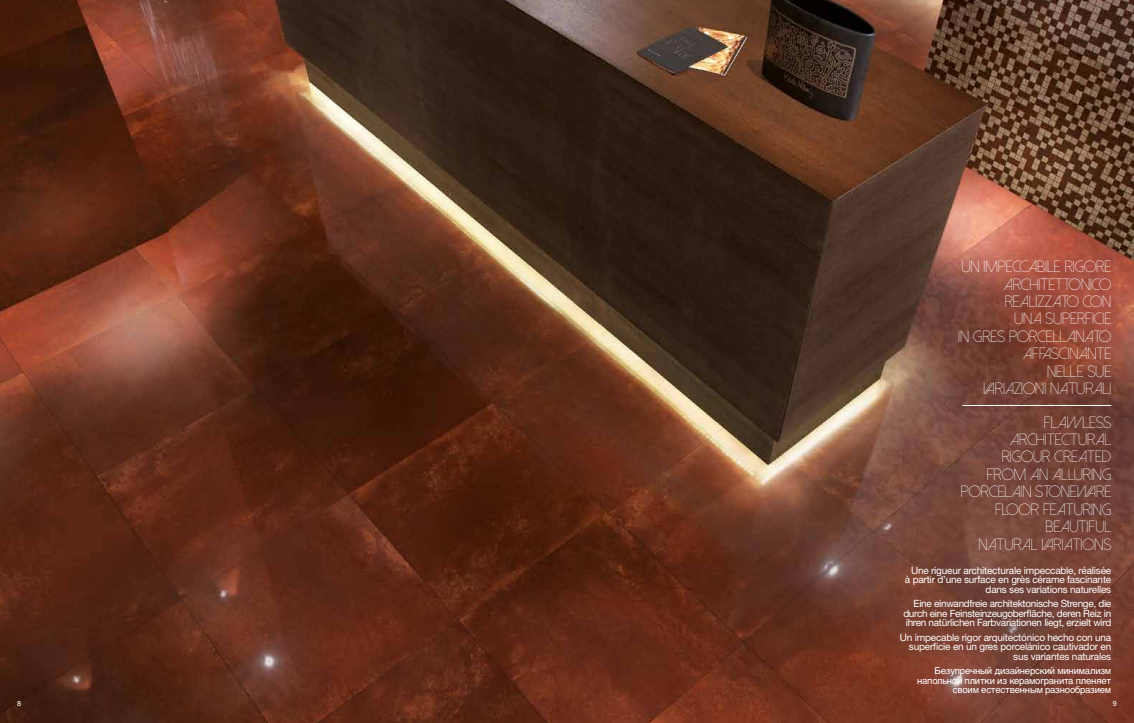
<style>
.page{position:relative;width:1134px;height:723px;background:#fff}
.page>*{position:absolute;margin:0;border:0;box-sizing:border-box;transform-origin:0 0}
.t1{font:300 16.2px/17.5px "Dolce Vita";color:#fff;text-align:right}
.t2{font:10px/9.5px "Helvetica Neue LT Std";letter-spacing:-.02em;color:#fff;text-align:right}
.t3{font:9.5px/9.5px "Helvetica Cyr Upright";letter-spacing:-.02em;color:#fff;text-align:right}
.t4{font:7.3px "Helvetica Neue LT Com";color:#fff}
</style>
<div class="page">
<img style="left:0;top:0;width:1134px;height:723px">
<hr style="left:962px;top:405px;width:149px;height:1px;background:#fff">
<h1 class="t1" style="left:958px;top:258px;width:155px">UN IMPECCABILE RIGORE<br>ARCHITETTONICO<br>REALIZZATO CON<br>UNA SUPERFICIE<br>IN GRES PORCELLANATO<br>AFFASCINANTE<br>NELLE SUE<br>VARIAZIONI NATURALI</h1>
<h1 class="t1" style="left:961px;top:413px;width:152px">FLAWLESS<br>ARCHITECTURAL<br>RIGOUR CREATED<br>FROM AN ALLURING<br>PORCELAIN STONEWARE<br>FLOOR FEATURING<br>BEAUTIFUL<br>NATURAL VARIATIONS</h1>
<p class="t2" style="left:905px;top:565px;width:208px">Une rigueur architecturale impeccable, réalisée à partir d’une surface en grès cérame fascinante dans ses variations naturelles</p>
<p class="t2" style="left:903px;top:599px;width:209px;text-align:justify;text-indent:10px">Eine einwandfreie architektonische Strenge, die durch eine Feinsteinzeugoberfläche, deren Reiz in ihren natürlichen Farbvariationen liegt, erzielt wird</p>
<p class="t2" style="left:900px;top:632px;width:213px">Un impecable rigor arquitectónico hecho con una superficie en un gres porcelánico cautivador en sus variantes naturales</p>
<p class="t3" style="left:917px;top:666px;width:196px">Безупречный дизайнерский минимализм напольной плитки из керамогранита пленяет своим естественным разнообразием</p>
<p class="t4" style="left:17px;top:699px;width:6px">8</p>
<p class="t4" style="left:1113px;top:699px;width:6px">9</p>
</div>
